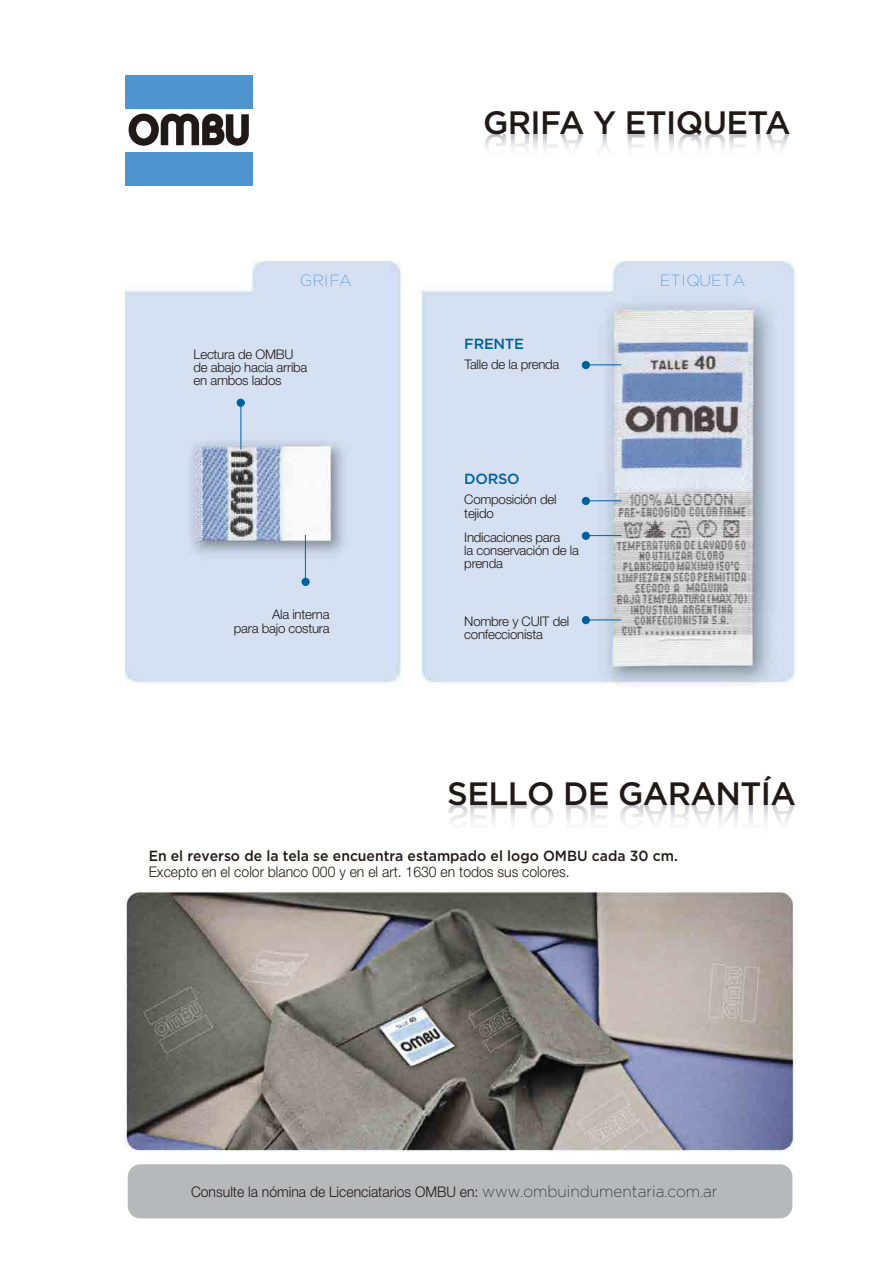
<style>
.page{position:relative;width:893px;height:1263px;background:#fff}
.page>*{position:absolute;margin:0;border:0;box-sizing:border-box;transform-origin:0 0}
.t1{font:500 32.4px "Gotham";letter-spacing:-.02em;color:#211915}
.t2{font:200 16.2px "Gotham";letter-spacing:.02em;color:#4e95cf}
.t3{font:300 14.7px "Helvetica Neue LT Std";color:#211915;scale:.95 1}
.t4{font:500 14.7px "Gotham";color:#211915;scale:.95 1}
.t5{font:500 14.7px "Gotham";letter-spacing:-.02em;color:#00609a}
.t6{font:300 13.2px/13.2px "Helvetica Neue LT Std";letter-spacing:-.02em;color:#211915}
.s1{font-family:"Gotham";font-weight:200;font-size:16.2px}
</style>
<div class="page">
<svg style="left:129px;top:114px;width:120px;height:32px"></svg>
<div style="left:125px;top:75px;width:128px;height:34px;background:#4e95cf"></div>
<div style="left:125px;top:152px;width:127px;height:34px;background:#4e95cf"></div>
<img style="left:125px;top:892px;width:669px;height:260px">
<svg style="left:485px;top:134px;width:45px;height:15px"></svg>
<svg style="left:534px;top:134px;width:4px;height:15px"></svg>
<svg style="left:543px;top:134px;width:40px;height:15px"></svg>
<svg style="left:600px;top:134px;width:10px;height:15px"></svg>
<svg style="left:628px;top:134px;width:31px;height:15px"></svg>
<svg style="left:669px;top:134px;width:4px;height:15px"></svg>
<svg style="left:678px;top:132px;width:111px;height:17px"></svg>
<svg style="left:448px;top:804px;width:105px;height:19px"></svg>
<svg style="left:566px;top:805px;width:42px;height:18px"></svg>
<svg style="left:620px;top:804px;width:175px;height:19px"></svg>
<div style="left:128px;top:1164px;width:664px;height:54px;background:#b7b8ba;border-radius:12px"></div>
<img style="left:125px;top:261px;width:670px;height:425px">
<hr style="left:587px;top:365px;width:34px;height:1px;background:#00609a">
<div style="left:582px;top:361px;width:7px;height:8px;background:#00609a;border-radius:50%"></div>
<div style="left:582px;top:361px;width:8px;height:8px;border:1px solid #00609a;border-radius:50%"></div>
<hr style="left:587px;top:501px;width:34px;height:1px;background:#00609a">
<div style="left:582px;top:497px;width:7px;height:8px;background:#00609a;border-radius:50%"></div>
<div style="left:582px;top:497px;width:8px;height:8px;border:1px solid #00609a;border-radius:50%"></div>
<hr style="left:241px;top:404px;width:1px;height:46px;background:#00609a">
<div style="left:237px;top:399px;width:7px;height:7px;background:#00609a;border-radius:50%"></div>
<div style="left:237px;top:399px;width:7px;height:8px;border:1px solid #00609a;border-radius:50%"></div>
<hr style="left:305px;top:535px;width:1px;height:45px;background:#00609a">
<div style="left:302px;top:578px;width:7px;height:7px;background:#00609a;border-radius:50%"></div>
<div style="left:302px;top:578px;width:7px;height:8px;border:1px solid #00609a;border-radius:50%"></div>
<hr style="left:587px;top:535px;width:34px;height:1px;background:#00609a">
<div style="left:582px;top:532px;width:7px;height:7px;background:#00609a;border-radius:50%"></div>
<div style="left:582px;top:532px;width:8px;height:8px;border:1px solid #00609a;border-radius:50%"></div>
<hr style="left:587px;top:620px;width:34px;height:1px;background:#00609a">
<div style="left:582px;top:617px;width:7px;height:7px;background:#00609a;border-radius:50%"></div>
<div style="left:582px;top:616px;width:8px;height:8px;border:1px solid #00609a;border-radius:50%"></div>
<h1 class="t1" style="left:483px;top:102px;width:309px">GRIFA Y ETIQUETA</h1>
<p class="t2" style="left:300px;top:272px;width:53px">GRIFA</p>
<p class="t2" style="left:660px;top:272px;width:87px">ETIQUETA</p>
<p class="t6" style="left:194px;top:347px;width:115px">Lectura de OMBU de abajo hacia arriba en ambos lados</p>
<p class="t6" style="left:234px;top:608px;width:97px;text-align:right">Ala interna<br>para bajo costura</p>
<p class="t5" style="left:464px;top:334px;width:61px">FRENTE</p>
<p class="t6" style="left:464px;top:358px;width:97px">Talle de la prenda</p>
<p class="t5" style="left:464px;top:470px;width:57px">DORSO</p>
<p class="t6" style="left:464px;top:493px;width:94px">Composición del tejido</p>
<p class="t6" style="left:464px;top:530px;width:116px">Indicaciones para<br>la conservación de la prenda</p>
<p class="t6" style="left:464px;top:614px;width:106px">Nombre y CUIT del confeccionista</p>
<h1 class="t1" style="left:447px;top:772px;width:350px">SELLO DE GARANTÍA</h1>
<p class="t4" style="left:149px;top:846px;width:558px">En el reverso de la tela se encuentra estampado el logo OMBU cada 30 cm.</p>
<p class="t3" style="left:149px;top:863px;width:445px">Excepto en el color blanco 000 y en el art. 1630 en todos sus colores.</p>
<p class="t3" style="left:191px;top:1183px;width:555px">Consulte la nómina de Licenciatarios OMBU en: <span class="s1">www.ombuindumentaria.com.ar</span></p>
</div>
